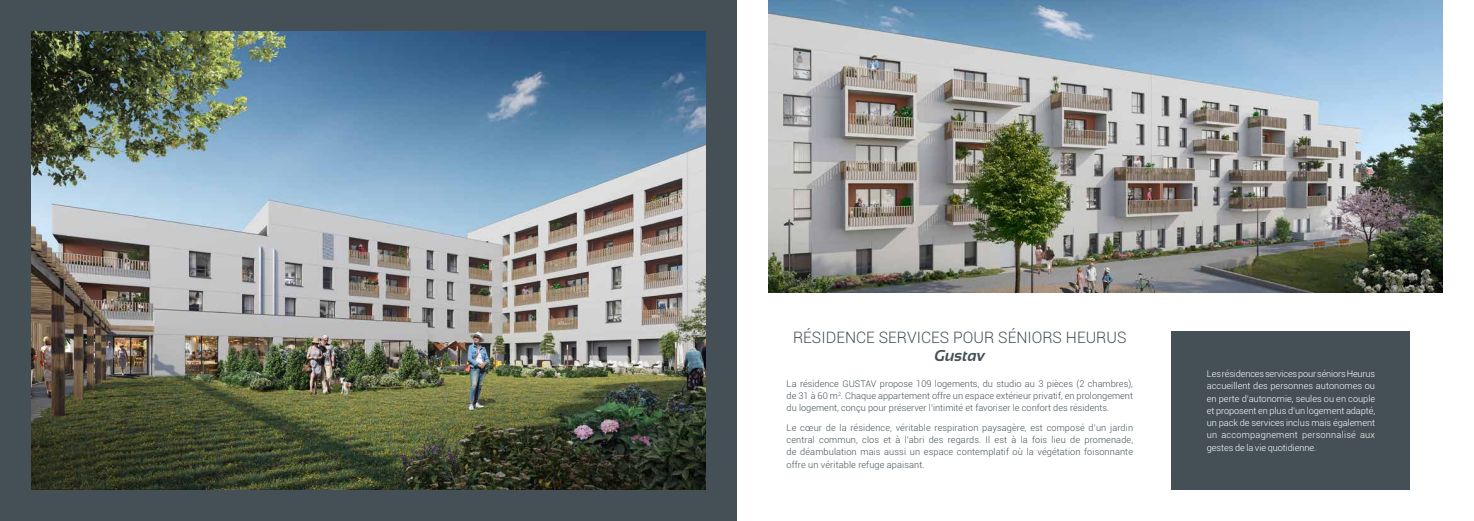
<style>
.page{position:relative;width:1474px;height:521px;background:#fff}
.page>*{position:absolute;margin:0;border:0;box-sizing:border-box;transform-origin:0 0}
.t1{font:300 15.75px "Roboto";color:#445056}
.t2{font:italic 700 15.75px "Sansation";color:#445056}
.t3{font:300 9.19px/12.2px "Roboto";color:#445056;text-align:justify}
.t4{font:300 9.19px/12.2px "Roboto";letter-spacing:.025em;color:#fff;text-align:justify}
</style>
<div class="page">
<div style="left:0;top:0;width:737px;height:521px;background:#445056"></div>
<img style="left:32px;top:32px;width:673px;height:457px">
<img style="left:768px;top:0;width:674px;height:292px">
<div style="left:1171px;top:331px;width:238px;height:158px;background:#445056"></div>
<h1 class="t1" style="left:793px;top:326px;width:335px">RÉSIDENCE SERVICES POUR SÉNIORS HEURUS</h1>
<h1 class="t2" style="left:934px;top:346px;width:52px">Gustav</h1>
<p class="t3" style="left:786px;top:377px;width:348px">La résidence GUSTAV propose 109 logements, du studio au 3 pièces (2 chambres), de 31 à 60 m<sup>2</sup>. Chaque appartement offre un espace extérieur privatif, en prolongement du logement, conçu pour préserver l’intimité et favoriser le confort des résidents.</p>
<p class="t3" style="left:786px;top:421px;width:348px">Le cœur de la résidence, véritable respiration paysagère, est composé d’un jardin central commun, clos et à l’abri des regards. Il est à la fois lieu de promenade, de déambulation mais aussi un espace contemplatif où la végétation foisonnante offre un véritable refuge apaisant.</p>
<p class="t4" style="left:1206px;top:367px;width:170px">Les résidences services pour séniors Heurus accueillent des personnes autonomes ou en perte d’autonomie, seules ou en couple et proposent en plus d’un logement adapté, un pack de services inclus mais également un accompagnement personnalisé aux gestes de la vie quotidienne.</p>
</div>
